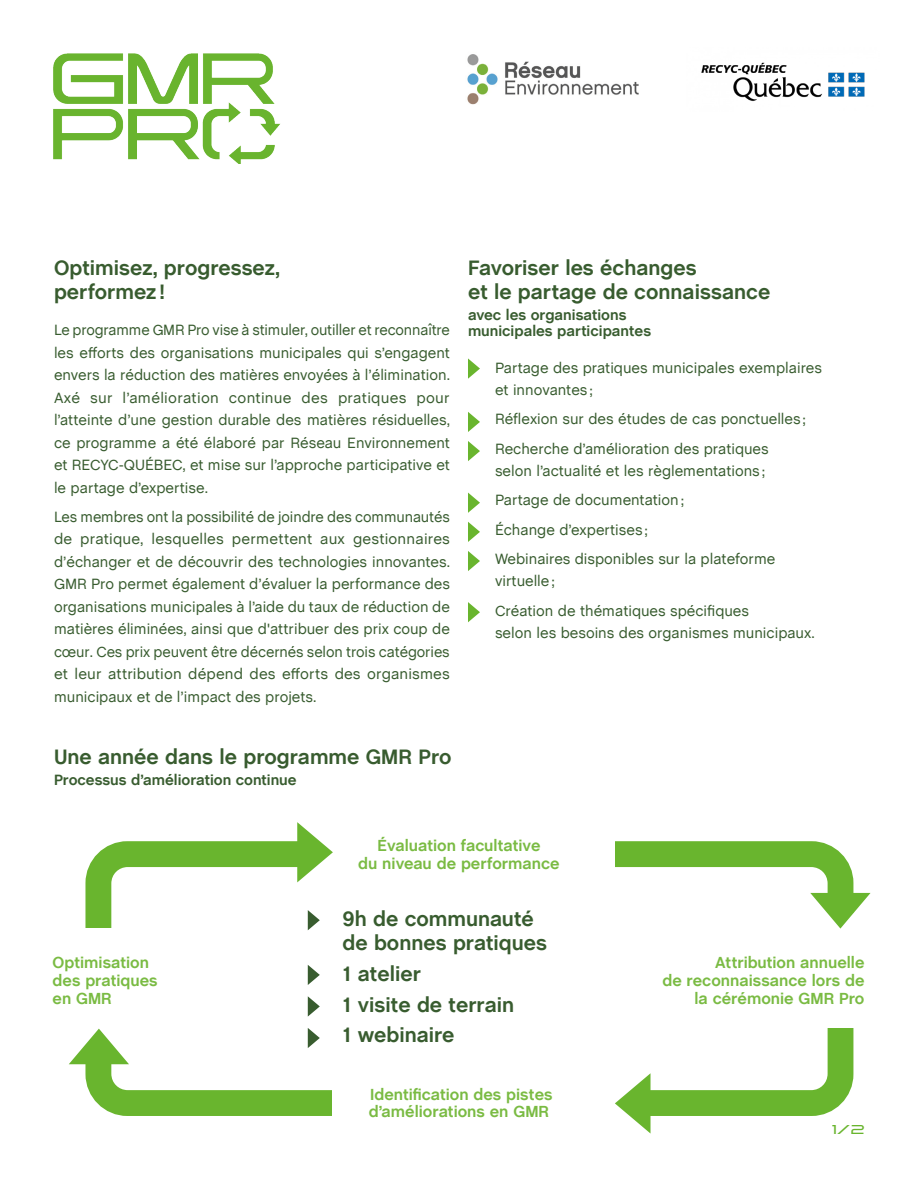
<style>
.page{position:relative;width:918px;height:1188px;background:#fff}
.page>*{position:absolute;margin:0;border:0;box-sizing:border-box;transform-origin:0 0}
.Style_de_paragraphe{font:700 21px/24px "Chalet";color:#385c2f}
.Style_de_paragraphe-2{font:700 16.2px/17.7px "Chalet";color:#7abb43}
.Txt_courant{font:15px/22.5px "Chalet";color:#385c2f}
.t1{font:700 15px/16.5px "Chalet";color:#385c2f}
.t2{font:15px "Rodiopen";color:#69b52e}
</style>
<div class="page">
<img style="left:53px;top:53px;width:228px;height:110px">
<svg style="left:468px;top:358px;width:12px;height:21px"></svg>
<svg style="left:468px;top:412px;width:12px;height:20px"></svg>
<svg style="left:468px;top:441px;width:12px;height:20px"></svg>
<svg style="left:468px;top:493px;width:12px;height:20px"></svg>
<svg style="left:468px;top:522px;width:12px;height:20px"></svg>
<svg style="left:468px;top:551px;width:12px;height:20px"></svg>
<svg style="left:468px;top:602px;width:12px;height:20px"></svg>
<div style="left:85px;top:841px;width:768px;height:275px;border:26px solid #69b52e;border-radius:29px"></div>
<div style="left:303px;top:798px;width:312px;height:115px;background:#fff"></div>
<div style="left:615px;top:913px;width:274px;height:115px;background:#fff"></div>
<div style="left:29px;top:929px;width:274px;height:129px;background:#fff"></div>
<div style="left:333px;top:1070px;width:310px;height:76px;background:#fff"></div>
<svg style="left:297px;top:822px;width:36px;height:60px"></svg>
<svg style="left:615px;top:1073px;width:36px;height:61px"></svg>
<svg style="left:69px;top:1029px;width:60px;height:35px"></svg>
<svg style="left:810px;top:893px;width:61px;height:36px"></svg>
<img style="left:701px;top:62px;width:164px;height:39px">
<img style="left:467px;top:54px;width:172px;height:51px">
<svg style="left:308px;top:965px;width:12px;height:20px"></svg>
<svg style="left:308px;top:996px;width:12px;height:21px"></svg>
<svg style="left:308px;top:1028px;width:12px;height:20px"></svg>
<svg style="left:308px;top:910px;width:12px;height:20px"></svg>
<h1 class="Style_de_paragraphe" style="left:54px;top:257px;width:228px">Optimisez, progressez, performez !</h1>
<p class="Txt_courant" style="left:54px;top:317px;width:398px;text-align:justify">Le programme GMR Pro vise à stimuler, outiller et reconnaître les efforts des organisations municipales qui s’engagent envers la réduction des matières envoyées à l’élimination.<br>Axé sur l’amélioration continue des pratiques pour l’atteinte d’une gestion durable des matières résiduelles, ce programme a été élaboré par Réseau Environnement et RECYC-QUÉBEC, et mise sur l’approche participative et le partage d’expertise.</p>
<p class="Txt_courant" style="left:54px;top:504px;width:398px;text-align:justify">Les membres ont la possibilité de joindre des communautés de pratique, lesquelles permettent aux gestionnaires d’échanger et de découvrir des technologies innovantes.<br>GMR Pro permet également d’évaluer la performance des organisations municipales à l’aide du taux de réduction de matières éliminées, ainsi que d'attribuer des prix coup de cœur. Ces prix peuvent être décernés selon trois catégories et leur attribution dépend des efforts des organismes municipaux et de l’impact des projets.</p>
<h1 class="Style_de_paragraphe" style="left:54px;top:746px;width:399px">Une année dans le programme GMR Pro</h1>
<h1 class="t1" style="left:54px;top:772px;width:244px">Processus d’amélioration continue</h1>
<h1 class="Style_de_paragraphe" style="left:468px;top:257px;width:304px">Favoriser les échanges<br>et le partage de connaissance</h1>
<h1 class="t1" style="left:468px;top:307px;width:185px">avec les organisations municipales participantes</h1>
<p class="Txt_courant" style="left:495px;top:355px;width:329px">Partage des pratiques municipales exemplaires et innovantes;</p>
<p class="Txt_courant" style="left:495px;top:407px;width:313px">Réflexion sur des études de cas ponctuelles;</p>
<p class="Txt_courant" style="left:495px;top:436px;width:275px">Recherche d’amélioration des pratiques selon l’actualité et les règlementations;</p>
<p class="Txt_courant" style="left:495px;top:488px;width:191px">Partage de documentation;</p>
<p class="Txt_courant" style="left:495px;top:517px;width:154px">Échange d’expertises;</p>
<p class="Txt_courant" style="left:495px;top:546px;width:282px">Webinaires disponibles sur la plateforme virtuelle;</p>
<p class="Txt_courant" style="left:495px;top:598px;width:321px">Création de thématiques spécifiques<br>selon les besoins des organismes municipaux.</p>
<p class="Style_de_paragraphe-2" style="left:53px;top:955px;width:107px">Optimisation des pratiques en GMR</p>
<p class="Style_de_paragraphe-2" style="left:358px;top:838px;width:203px;text-align:center">Évaluation facultative<br>du niveau de performance</p>
<p class="Style_de_paragraphe" style="left:343px;top:908px;width:206px">9h de communauté de bonnes pratiques</p>
<p class="Style_de_paragraphe" style="left:343px;top:963px;width:80px">1 atelier</p>
<p class="Style_de_paragraphe" style="left:343px;top:994px;width:173px">1 visite de terrain</p>
<p class="Style_de_paragraphe" style="left:343px;top:1024px;width:114px">1 webinaire</p>
<p class="Style_de_paragraphe-2" style="left:369px;top:1086px;width:185px">Identification des pistes d’améliorations en GMR</p>
<p class="Style_de_paragraphe-2" style="left:662px;top:955px;width:204px;text-align:right">Attribution annuelle<br>de reconnaissance lors de la cérémonie GMR Pro</p>
<p class="t2" style="left:833px;top:1115px;width:35px">1/2</p>
</div>
